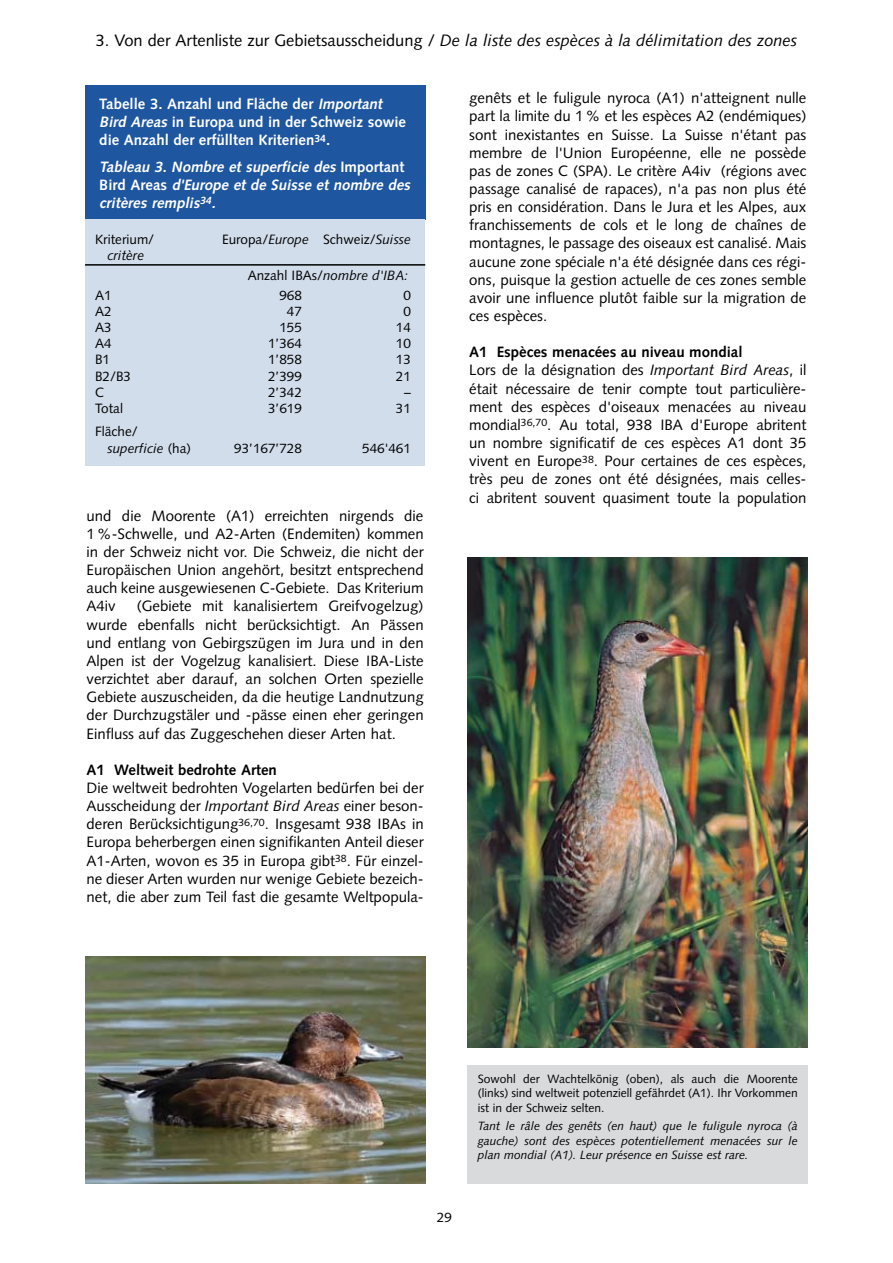
<style>
.page{position:relative;width:893px;height:1263px;background:#fff}
.page>*{position:absolute;margin:0;border:0;box-sizing:border-box;transform-origin:0 0}
.t1{font:italic 16.5px "Syntax LT";color:#000}
.t2{font:15px/18.1px "Syntax LT";color:#000;text-align:justify}
.t3{font:700 15px/18px "Syntax LT";color:#fff}
.t4{font:italic 700 15px/18px "Syntax LT";color:#fff}
.t5{font:700 15px "Syntax LT";color:#000}
.t6{font:13.5px/16.2px "Syntax LT";color:#000}
.t7{font:italic 13.5px "Syntax LT";color:#000}
.t8{font:italic 12px/14.4px "Syntax LT";color:#000;text-align:justify}
.t9{font:12px/14.4px "Syntax LT";color:#000;text-align:justify}
.s1{font-style:normal}
.s2{font-style:italic}
.s3{font-weight:700}
</style>
<div class="page">
<img style="left:468px;top:557px;width:340px;height:490px">
<img style="left:85px;top:956px;width:340px;height:227px">
<div style="left:468px;top:1065px;width:340px;height:118px;background:#d9dadb"></div>
<div style="left:85px;top:85px;width:340px;height:134px;background:#1e569f"></div>
<div style="left:85px;top:219px;width:129px;height:247px;background:#d2ddec"></div>
<div style="left:200px;top:219px;width:131px;height:247px;background:#d2ddec"></div>
<div style="left:310px;top:219px;width:115px;height:247px;background:#d2ddec"></div>
<hr style="left:85px;top:264px;width:340px;height:2px;background:#000">
<p class="t1" style="left:96px;top:31px;width:703px"><span class="s1">3. Von der Artenliste zur Gebietsausscheidung /</span> De la liste des espèces à la délimitation des zones</p>
<p class="t3" style="left:99px;top:95px;width:308px">Tabelle 3. Anzahl und Fläche der <span class="s2">Important<br>BirdAreas</span>in Europa und in der Schweiz sowie die Anzahl der erfüllten Kriterien<sup>34</sup>.</p>
<p class="t4" style="left:99px;top:158px;width:315px">Tableau 3. Nombre et superficie des <span class="s1">I m p o rta n t<br>B i rd A re as</span> d'Europe et de Suisse et nombre des critères remplis<sup>34</sup>.</p>
<p class="t6" style="left:95px;top:231px;width:61px">Kriterium/</p>
<p class="t7" style="left:107px;top:247px;width:38px">critère</p>
<p class="t6" style="left:95px;top:287px;width:38px">A1<br>A2<br>A3<br>A4<br>B1<br>B2/B3<br>C<br>Total</p>
<p class="t6" style="left:107px;top:424px;width:85px;text-indent:-12px">Fläche/ <span class="s2">superficie</span> (ha)</p>
<p class="t6" style="left:323px;top:231px;width:89px">Schweiz/<span class="s2">Suisse</span></p>
<p class="t6" style="left:222px;top:231px;width:88px">Europa/<span class="s2">Europe</span></p>
<p class="t7" style="left:248px;top:268px;width:162px"><span class="s1">Anzahl IBAs/</span>nombre d'IBA:</p>
<p class="t6" style="left:268px;top:287px;width:35px;text-align:right">968<br>47<br>155<br>1’364<br>1’858<br>2’399<br>2’342<br>3’619</p>
<p class="t6" style="left:234px;top:440px;width:69px">93’167’728</p>
<p class="t6" style="left:396px;top:287px;width:17px;text-align:right">0<br>0<br>14<br>10<br>13<br>21 –<br>31</p>
<p class="t6" style="left:362px;top:440px;width:50px">546'461</p>
<p class="t2" style="left:87px;top:506px;width:339px">und die Moorente (A1) erreichten nirgends die 1%-Schwelle, und A2-Arten (Endemiten) kommen in der Schweiz nicht vor. Die Schweiz, die nicht der Euro-päischen Union angehört, besitzt entsprechend auch keine ausgewiesenen C-Gebiete. Das Kriterium A4iv</p>
<p class="t2" style="left:87px;top:597px;width:339px;text-indent:50px">(Gebiete mit kanalisiertem Greifvogelzug) wurde ebenfalls nicht berücksichtigt. An Pässen und entlang von Gebirgszügen im Jura und in den Alpen ist der Vogelzug kanalisiert. Diese IBA-Liste verzichtet aber darauf, an solchen Or-ten spe-ziel- le Gebiete auszuscheiden, da die heutige Landnutzung der Durchzugstäler und -pässe einen eher geringen Einfluss auf das Zuggeschehen dieser Arten hat.</p>
<p class="t5" style="left:87px;top:761px;width:192px">A1 Weltweit bedrohte Arten</p>
<p class="t2" style="left:87px;top:779px;width:339px">Die weltweit bedrohten Vogelarten bedürfen bei der Ausscheidung der <span class="s2">Important Bird Areas</span> einer beson&shy;deren Berücksichtigung<sup>36,70</sup>. Insgesamt 938 IBAs in Europa beherbergen einen signifikanten Anteil dieser A1-Arten, wovon es 35 in Europa gibt<sup>38</sup>. Für einzel&shy;ne dieser Arten wurden nur wenige Gebiete bezeich&shy;net, die aber zum Teil fast die gesamte Weltpopula-</p>
<p class="t2" style="left:469px;top:89px;width:339px">genêts et le fuligule nyroca (A1) n'atteignent nulle part la limite du 1% et les espèces A2 (endémiques) sont inexistantes en Suisse. La Suisse n'étant pas membre de l'Union Européenne, elle ne possède pas de zones C (SPA). Le critère A4iv (régions avec passage canalisé de rapaces), n'a pas non plus été pris en considération. Dans le Jura et les Alpes, aux franchissements de cols et le long de chaînes de montagnes, le passage des oi-seaux est canalisé. Mais aucune zone spéciale n'a été désignée dans ces régi&shy;ons, puisque la gestion actuelle de ces zones semble avoir une influence plutôt faible sur la migration de ces espèces.</p>
<p class="t2" style="left:469px;top:343px;width:339px;text-align:left"><span class="s3">A1 Espèces menacées au niveau mondial<br></span>Lors de la désignation des <span class="s2">Important Bird Areas</span>, il était nécessaire de tenir compte tout particulière&shy;ment des espèces d'oiseaux me- na-cées au niveau mondial<sup>36,70</sup>. Au total, 938 IBA d'Europe abritent un nombre significatif de ces espèces A1 dont 35 vivent en Europe<sup>38</sup>. Pour certaines de ces espèces, très peu de zones ont été dé-signées, mais celles&shy;ci abritent souvent quasi- ment toute la population</p>
<p class="t6" style="left:437px;top:1209px;width:17px">29</p>
<p class="t9" style="left:478px;top:1071px;width:322px">Sowohl der Wachtelkönig (oben), als auch die Moorente (links) sind weltweit potenziell gefährdet (A1). Ihr Vorkommen ist in der Schweiz selten.</p>
<p class="t8" style="left:478px;top:1119px;width:322px">Tant le râle des genêts (en haut) que le fuligule nyroca (à gauche) sont des espèces potentiellement menacées sur le plan mondial (A1). Leur présence en Suisse est rare.</p>
</div>
